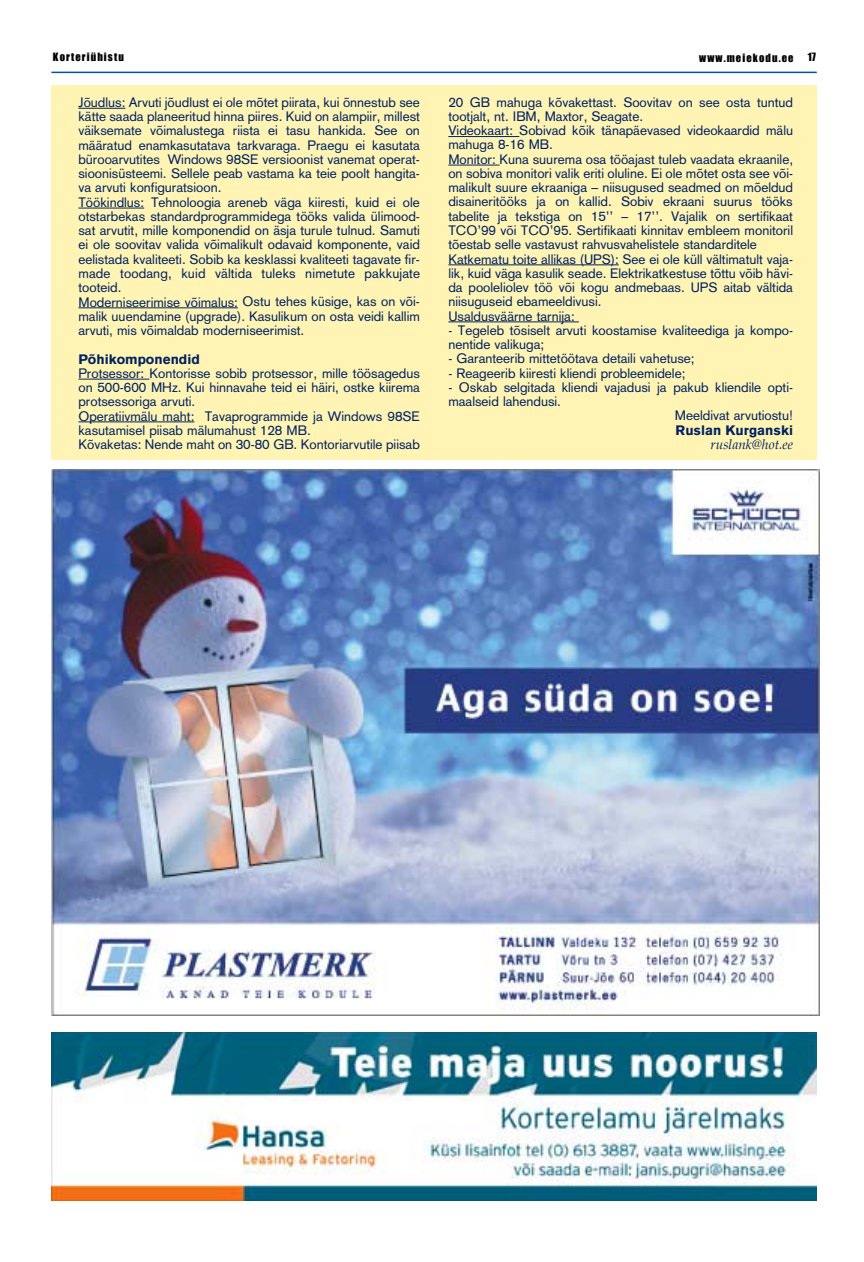
<style>
.page{position:relative;width:864px;height:1262px;background:#fff}
.page>*{position:absolute;margin:0;border:0;box-sizing:border-box;transform-origin:0 0}
.t1{font:13.5px/14.2px "Akzidenz Grotesk";color:#002263}
.t2{font:900 13.5px "Akzidenz Grotesk";color:#002263}
.t3{font:italic 13.5px "Palatino";color:#002263}
.t4{font:10.5px "Impact";letter-spacing:.105em;color:#000}
</style>
<div class="page">
<img style="left:52px;top:1032px;width:765px;height:168px">
<hr style="left:51px;top:72px;width:766px;height:1px;background:#0053b1">
<div style="left:51px;top:85px;width:766px;height:374px;background:#fff4b3"></div>
<img style="left:51px;top:469px;width:768px;height:546px">
<hr style="left:78px;top:108px;width:47px;height:1px;background:#002263">
<hr style="left:78px;top:208px;width:66px;height:1px;background:#002263">
<hr style="left:78px;top:307px;width:160px;height:1px;background:#002263">
<hr style="left:78px;top:379px;width:71px;height:1px;background:#002263">
<hr style="left:78px;top:421px;width:116px;height:1px;background:#002263">
<hr style="left:448px;top:136px;width:71px;height:1px;background:#002263">
<hr style="left:448px;top:165px;width:52px;height:1px;background:#002263">
<hr style="left:448px;top:264px;width:171px;height:1px;background:#002263">
<hr style="left:448px;top:321px;width:131px;height:1px;background:#002263">
<p class="t4" style="left:53px;top:54px;width:72px">Korteriühistu</p>
<p class="t4" style="left:699px;top:54px;width:96px">www.meiekodu.ee</p>
<p class="t4" style="left:808px;top:53px;width:10px">17</p>
<p class="t1" style="left:78px;top:96px;width:343px">Jõudlus: Arvuti jõudlust ei ole mõtet piirata, kui õnnestub see kätte saada planeeritud hinna piires. Kuid on alampiir, millest väiksemate võimalustega riista ei tasu hankida. See on määratud enamkasutatava tarkvaraga. Praegu ei kasutata bürooarvutites Windows 98SE versioonist vanemat operat&shy;sioonisüsteemi. Sellele peab vastama ka teie poolt hangita&shy;va arvuti konfiguratsioon.<br>Töökindlus: Tehnoloogia areneb väga kiiresti, kuid ei ole otstarbekas standardprogrammidega tööks valida ülimood&shy;sat arvutit, mille komponendid on äsja turule tulnud. Samuti ei ole soovitav valida võimalikult odavaid komponente, vaid eelistada kvaliteeti. Sobib ka kesklassi kvaliteeti tagavate fir&shy;made toodang, kuid vältida tuleks nimetute pakkujate tooteid.<br>Moderniseerimise võimalus: Ostu tehes küsige, kas on või&shy;malik uuendamine (upgrade). Kasulikum on osta veidi kallim arvuti, mis võimaldab moderniseerimist.</p>
<p class="t2" style="left:78px;top:354px;width:123px">Põhikomponendid</p>
<p class="t1" style="left:78px;top:367px;width:343px">Protsessor: Kontorisse sobib protsessor, mille töösagedus on 500-600 MHz. Kui hinnavahe teid ei häiri, ostke kiirema protsessoriga arvuti.<br>Operatiivmälu maht: Tavaprogrammide ja Windows 98SE kasutamisel piisab mälumahust 128 MB.<br>Kõvaketas: Nende maht on 30-80 GB. Kontoriarvutile piisab</p>
<p class="t1" style="left:448px;top:96px;width:346px">20 GB mahuga kõvakettast. Soovitav on see osta tuntud tootjalt, nt. IBM, Maxtor, Seagate.<br>Videokaart: Sobivad kõik tänapäevased videokaardid mälu mahuga 8-16 MB.<br>Monitor: Kuna suurema osa tööajast tuleb vaadata ekraanile, on sobiva monitori valik eriti oluline. Ei ole mõtet osta see või&shy;malikult suure ekraaniga – niisugused seadmed on mõeldud disaineritööks ja on kallid. Sobiv ekraani suurus tööks tabelite ja tekstiga on 15’’ – 17’’. Vajalik on sertifikaat TCO’99 või TCO’95. Sertifikaati kinnitav embleem monitoril tõestab selle vastavust rahvusvahelistele standarditele Katkematu toite allikas (UPS): See ei ole küll vältimatult vaja&shy;lik, kuid väga kasulik seade. Elektrikatkestuse tõttu võib hävi&shy;da pooleliolev töö või kogu andmebaas. UPS aitab vältida niisuguseid ebameeldivusi.<br>Usaldusväärne tarnija:</p>
<p class="t1" style="left:448px;top:324px;width:346px">- Tegeleb tõsiselt arvuti koostamise kvaliteediga ja kompo&shy;nentide valikuga;</p>
<p class="t1" style="left:448px;top:353px;width:248px">- Garanteerib mittetöötava detaili vahetuse;</p>
<p class="t1" style="left:448px;top:367px;width:239px">- Reageerib kiiresti kliendi probleemidele;</p>
<p class="t1" style="left:448px;top:381px;width:346px">- Oskab selgitada kliendi vajadusi ja pakub kliendile opti-</p>
<p class="t1" style="left:448px;top:395px;width:114px">maalseid lahendusi.</p>
<p class="t1" style="left:675px;top:410px;width:120px">Meeldivat arvutiostu!</p>
<p class="t2" style="left:676px;top:425px;width:119px">Ruslan Kurganski</p>
<p class="t3" style="left:711px;top:439px;width:84px">ruslank@hot.ee</p>
</div>
